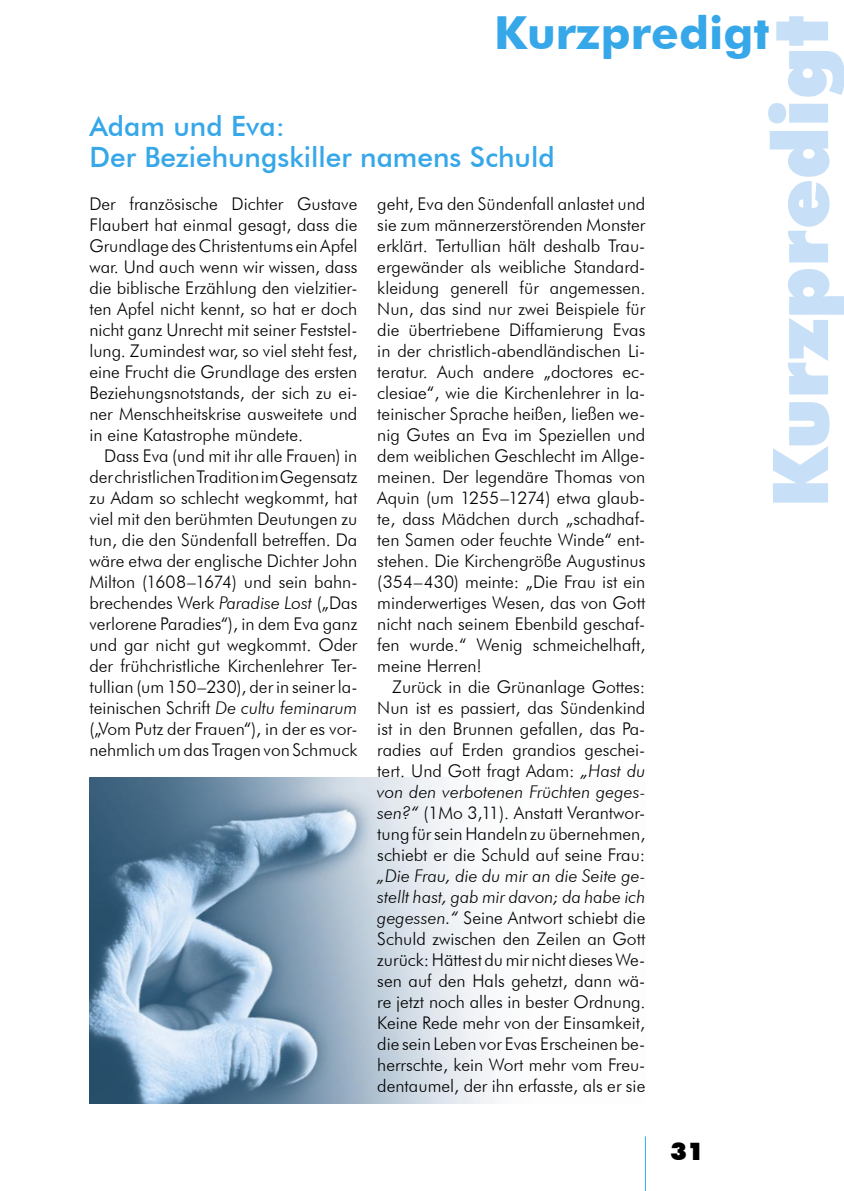
<style>
.page{position:relative;width:844px;height:1191px;background:#fff}
.page>*{position:absolute;margin:0;border:0;box-sizing:border-box;transform-origin:0 0}
.t1{font:900 77px "Futura BT";color:#c8e0f7}
.t2{font:700 45.5px "Futura BT";color:#36a7e9}
.Titel{font:500 28px "Futura BT";color:#36a7e9}
.t3{font:900 24.5px "Futura BT";color:#000}
.Fließtext{font:300 17.5px/21px "Futura BT";color:#000;text-align:justify}
.Fließtext_nach_Titel{font:300 17.5px/21px "Futura BT";color:#000;text-align:justify}
.s1{font-style:italic}
</style>
<div class="page">
<hr style="left:644px;top:1136px;width:1px;height:55px;background:#36a7e9">
<img style="left:89px;top:777px;width:407px;height:326px">
<h2 class="t2" style="left:494px;top:6px;width:277px">Kurzpredigt</h2>
<h1 class="t1" style="left:753px;top:508px;width:494px;rotate:-90deg">Kurzpredigt</h1>
<p class="Titel" style="left:89px;top:109px;width:197px">Adam und Eva:</p>
<p class="Titel" style="left:89px;top:140px;width:466px">Der Beziehungskiller namens Schuld</p>
<p class="Fließtext_nach_Titel" style="left:89px;top:193px;width:269px">Der französische Dichter Gustave Flaubert hat einmal gesagt, dass die Grundlage des Christentums ein Apfel war. Und auch wenn wir wissen, dass die biblische Erzählung den vielzitier&shy;ten Apfel nicht kennt, so hat er doch nicht ganz Unrecht mit seiner Feststel&shy;lung. Zumindest war, so viel steht fest, eine Frucht die Grundlage des ersten Beziehungsnotstands, der sich zu ei&shy;ner Menschheitskrise ausweitete und in eine Katastrophe mündete.</p>
<p class="Fließtext" style="left:89px;top:445px;width:269px;text-indent:15px">Dass Eva (und mit ihr alle Frauen) in der christlichen Tradition im Gegensatz zu Adam so schlecht wegkommt, hat viel mit den berühmten Deutungen zu tun, die den Sündenfall betreffen. Da wäre etwa der englische Dichter John Milton (1608–1674) und sein bahn&shy;brechendes Werk <span class="s1">Paradise Lost</span> („Das verlorene Paradies“), in dem Eva ganz und gar nicht gut wegkommt. Oder der frühchristliche Kirchenlehrer Ter&shy;tullian (um 150–230), der in seiner la&shy;teinischen Schrift <span class="s1">De cultu feminarum </span>(„Vom Putz der Frauen“), in der es vor&shy;nehmlich um das Tragen von Schmuck</p>
<p class="Fließtext" style="left:377px;top:193px;width:269px">geht, Eva den Sündenfall anlastet und sie zum männerzerstörenden Monster erklärt. Tertullian hält deshalb Trau&shy;ergewänder als weibliche Standard&shy;kleidung generell für angemessen.<br>Nun, das sind nur zwei Beispiele für die übertriebene Diffamierung Evas in der christlich-abendländischen Li&shy;teratur. Auch andere „doctores ec&shy;clesiae“, wie die Kirchenlehrer in la&shy;teinischer Sprache heißen, ließen we&shy;nig Gutes an Eva im Speziellen und dem weiblichen Geschlecht im Allge&shy;meinen. Der legendäre Thomas von Aquin (um 1255–1274) etwa glaub&shy;te, dass Mädchen durch „schadhaf&shy;ten Samen oder feuchte Winde“ ent&shy;stehen. Die Kirchengröße Augustinus (354–430) meinte: „Die Frau ist ein minderwertiges Wesen, das von Gott nicht nach seinem Ebenbild geschaf&shy;fen wurde.“ Wenig schmeichelhaft, meine Herren!</p>
<p class="Fließtext" style="left:377px;top:676px;width:269px;text-indent:15px">Zurück in die Grünanlage Gottes:<br>Nun ist es passiert, das Sündenkind ist in den Brunnen gefallen, das Pa&shy;radies auf Erden grandios geschei&shy;tert. Und Gott fragt Adam: <span class="s1">„Hast du von den verbotenen Früchten geges&shy;sen?“</span> (1Mo 3,11). Anstatt Verantwor&shy;tung für sein Handeln zu übernehmen, schiebt er die Schuld auf seine Frau: <span class="s1">„Die Frau, die du mir an die Seite ge&shy;stellt hast, gab mir davon; da habe ich gegessen.“</span> Seine Antwort schiebt die Schuld zwischen den Zeilen an Gott zurück: Hättest du mir nicht dieses We&shy;sen auf den Hals gehetzt, dann wä&shy;re jetzt noch alles in bester Ordnung.<br>Keine Rede mehr von der Einsamkeit, die sein Leben vor Evas Erscheinen be&shy;herrschte, kein Wort mehr vom Freu&shy;dentaumel, der ihn erfasste, als er sie</p>
<h3 class="t3" style="left:670px;top:1136px;width:35px">31</h3>
</div>
